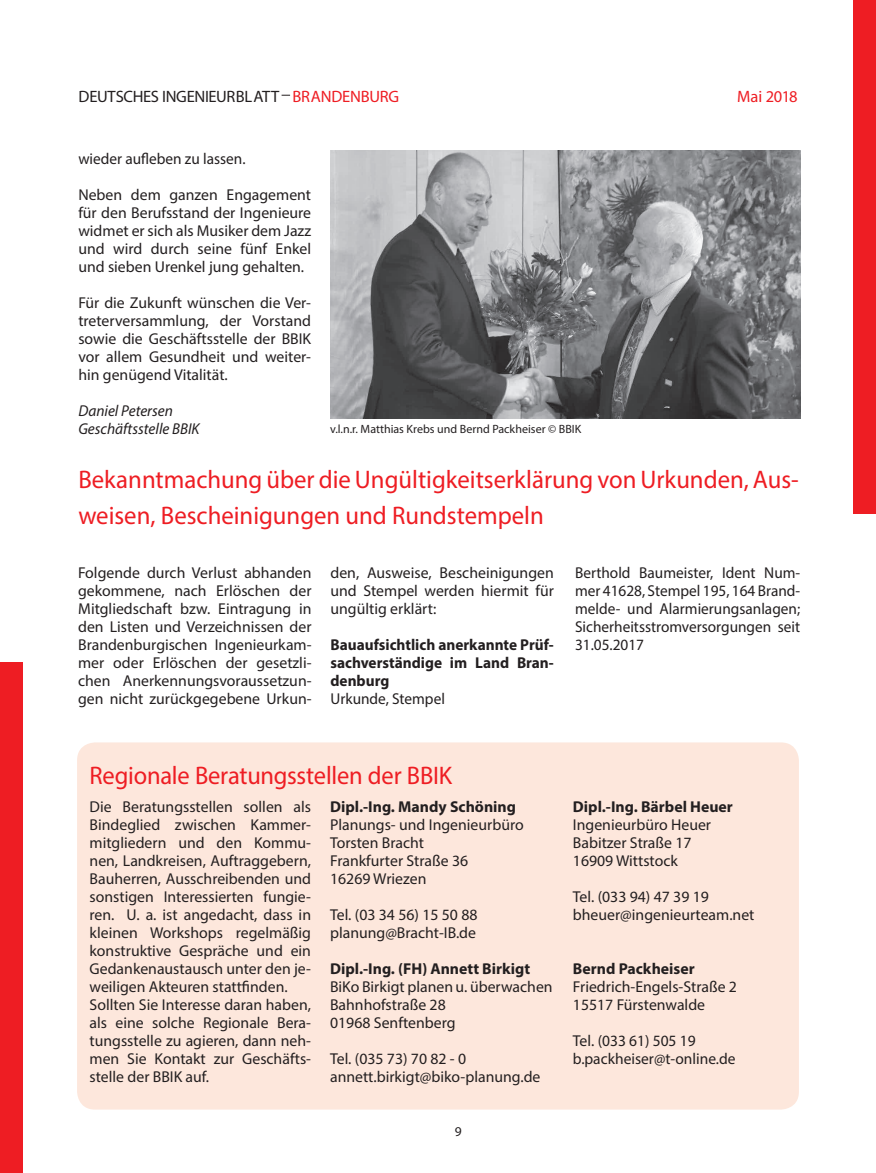
<style>
.page{position:relative;width:876px;height:1173px;background:#fff}
.page>*{position:absolute;margin:0;border:0;box-sizing:border-box;transform-origin:0 0}
.t1{font:25.5px/36px "Myriad Pro";color:#ee1d23}
.t2{font:25.5px "Myriad Pro";color:#ee1d23;scale:.96 1}
.t3{font:16.5px "Myriad Pro";letter-spacing:-.015em;color:#231f20}
.t4{font:16.5px "Myriad Pro";letter-spacing:-.015em;color:#ee1d23}
.t5{font:15.75px/18px "Myriad Pro";color:#231f20}
.t6{font:700 15.75px/18px "Myriad Pro";color:#231f20;text-align:justify}
.t7{font:italic 15.75px/18px "Myriad Pro";color:#231f20}
.t8{font:13.5px "Myriad Pro";color:#231f20}
.t9{font:12px "Myriad Pro";color:#231f20}
.s1{color:#ee1d23}
</style>
<div class="page">
<div style="left:852px;top:0;width:23px;height:513px;background:#ee1d23"></div>
<div style="left:0;top:662px;width:23px;height:511px;background:#ee1d23"></div>
<img style="left:330px;top:151px;width:469px;height:267px">
<div style="left:77px;top:742px;width:721px;height:367px;background:#fde7dc;border-radius:18px"></div>
<p class="t3" style="left:78px;top:86px;width:322px">DEUTSCHES INGENIEURBLATT <span class="s1">BRANDENBURG</span></p>
<p class="t4" style="left:737px;top:86px;width:62px">Mai 2018</p>
<p class="t5" style="left:78px;top:149px;width:169px">wieder aufleben zu lassen.</p>
<p class="t5" style="left:78px;top:185px;width:234px;text-align:justify">Neben dem ganzen Engagement für den Berufsstand der Ingenieure widmet er sich als Musiker dem Jazz und wird durch seine fünf Enkel und sieben Urenkel jung gehalten.</p>
<p class="t5" style="left:78px;top:293px;width:234px;text-align:justify">Für die Zukunft wünschen die Ver&shy;treterversammlung, der Vorstand sowie die Geschäftsstelle der BBIK vor allem Gesundheit und weiter&shy;hin genügend Vitalität.</p>
<p class="t7" style="left:78px;top:401px;width:123px">Daniel Petersen<br>Geschäftsstelle BBIK</p>
<p class="t9" style="left:330px;top:422px;width:252px">v.l.n.r. Matthias Krebs und Bernd Packheiser © BBIK</p>
<h1 class="t1" style="left:78px;top:461px;width:721px">Bekanntmachung über die Ungültigkeitserklärung von Urkunden, Aus&shy;weisen, Bescheinigungen und Rundstempeln</h1>
<p class="t5" style="left:78px;top:563px;width:235px;text-align:justify">Folgende durch Verlust abhanden gekommene, nach Erlöschen der Mitgliedschaft bzw. Eintragung in den Listen und Verzeichnissen der Brandenburgischen Ingenieurkam&shy;mer oder Erlöschen der gesetzli&shy;chen Anerkennungsvoraussetzun&shy;gen nicht zurückgegebene Urkun-</p>
<p class="t5" style="left:330px;top:563px;width:225px;text-align:justify">den, Ausweise, Bescheinigungen und Stempel werden hiermit für ungültig erklärt:</p>
<p class="t6" style="left:330px;top:635px;width:225px">Bauaufsichtlich anerkannte Prüf&shy;sachverständige im Land Bran&shy;denburg</p>
<p class="t5" style="left:330px;top:689px;width:116px">Urkunde, Stempel</p>
<p class="t5" style="left:574px;top:563px;width:226px;text-align:justify">Berthold Baumeister, Ident Num&shy;mer 41628, Stempel 195, 164 Brand&shy;melde- und Alarmierungsanlagen; Sicherheitsstromversorgungen seit 31.05.2017</p>
<h1 class="t2" style="left:90px;top:760px;width:379px">Regionale Beratungsstellen der BBIK</h1>
<p class="t5" style="left:90px;top:797px;width:223px">Die Beratungsstellen sollen als<br>Bindeglied zwischen Kammer&shy;mitgliedern und den Kommu&shy;nen, Landkreisen, Auftraggebern,<br>Bauherren, Ausschreibenden und sonstigen Interessierten fungie&shy;ren. U. a. ist angedacht, dass in kleinen Workshops regelmäßig konstruktive Gespräche und ein<br>Gedankenaustausch unter den je&shy;weiligen Akteuren stattfinden.<br>Sollten Sie Interesse daran haben, als eine solche Regionale Bera&shy;tungsstelle zu agieren, dann neh&shy;men Sie Kontakt zur Geschäfts&shy;stelle der BBIK auf.</p>
<p class="t6" style="left:330px;top:797px;width:187px">Dipl.-Ing. Mandy Schöning</p>
<p class="t5" style="left:330px;top:815px;width:195px">Planungs- und Ingenieurbüro<br>Torsten Bracht<br>Frankfurter Straße 36<br>16269 Wriezen</p>
<p class="t5" style="left:330px;top:905px;width:149px">Tel. (03 34 56) 15 50 88 planung@Bracht-IB.de</p>
<p class="t6" style="left:330px;top:959px;width:201px">Dipl.-Ing. (FH) Annett Birkigt</p>
<p class="t5" style="left:330px;top:977px;width:224px">BiKo Birkigt planen u. überwachen<br>Bahnhofstraße 28<br>01968 Senftenberg</p>
<p class="t5" style="left:330px;top:1049px;width:212px">Tel. (035 73) 70 82 - 0 annett.birkigt@biko-planung.de</p>
<p class="t8" style="left:455px;top:1123px;width:8px">9</p>
<p class="t6" style="left:572px;top:797px;width:161px">Dipl.-Ing. Bärbel Heuer</p>
<p class="t5" style="left:572px;top:815px;width:140px">Ingenieurbüro Heuer<br>Babitzer Straße 17<br>16909 Wittstock</p>
<p class="t5" style="left:572px;top:887px;width:183px">Tel. (033 94) 47 39 19 bheuer@ingenieurteam.net</p>
<p class="t6" style="left:572px;top:959px;width:123px">Bernd Packheiser</p>
<p class="t5" style="left:572px;top:977px;width:165px">Friedrich-Engels-Straße 2<br>15517 Fürstenwalde</p>
<p class="t5" style="left:572px;top:1031px;width:164px">Tel. (033 61) 505 19 b.packheiser@t-online.de</p>
</div>
